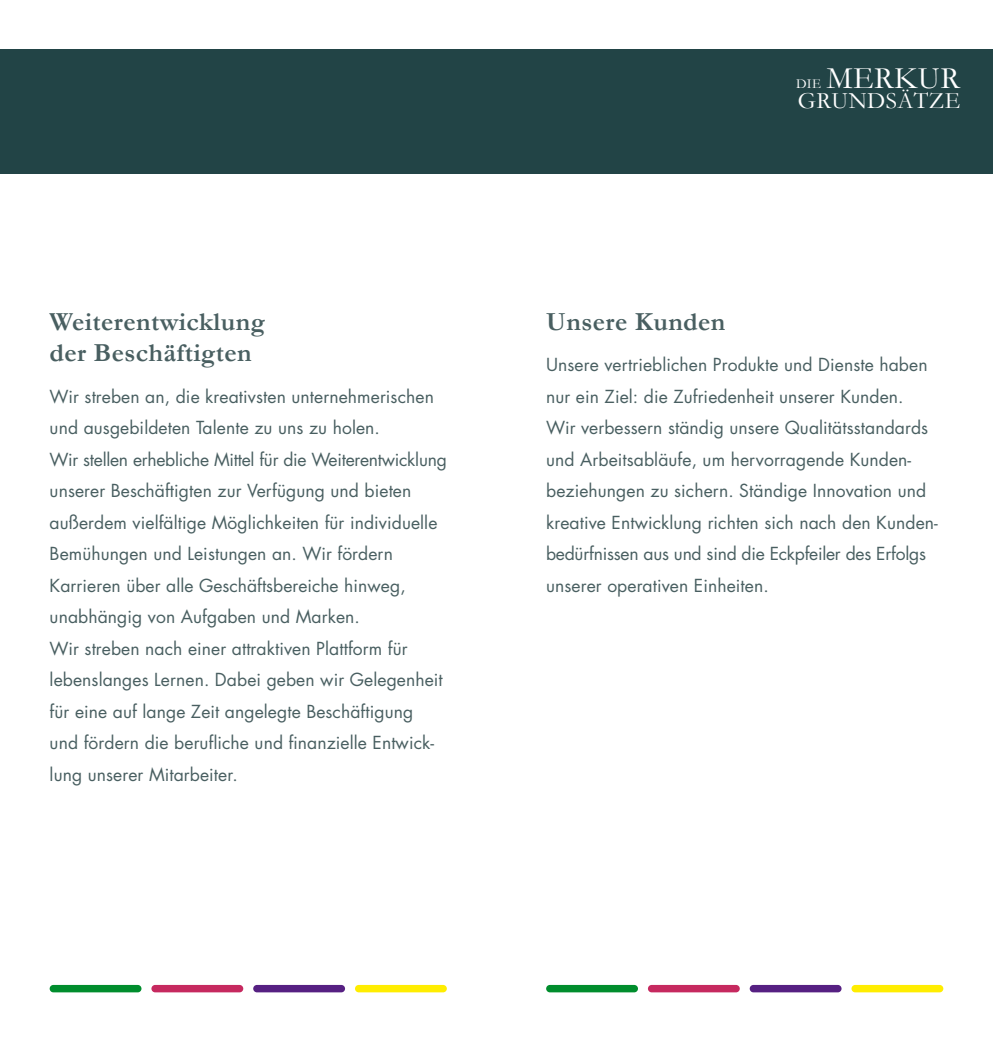
<style>
.page{position:relative;width:993px;height:1042px;background:#fff}
.page>*{position:absolute;margin:0;border:0;box-sizing:border-box;transform-origin:0 0}
.t1{font:31.32px "Garamond";letter-spacing:.015em;color:#fff}
.t2{font:700 26.25px/31.5px "Garamond";letter-spacing:.015em;color:#495f61}
.t3{font:23.62px "Garamond";letter-spacing:.015em;color:#fff}
.t4{font:17.5px/31.5px "Futura";letter-spacing:.005em;color:#495f61}
.t5{font:13.65px "Garamond";color:#fff}
</style>
<div class="page">
<div style="left:0;top:50px;width:992px;height:124px;background:#224446"></div>
<div style="left:50px;top:985px;width:91px;height:7px;background:#008d2d;border-radius:4px"></div>
<div style="left:546px;top:985px;width:91px;height:7px;background:#008d2d;border-radius:4px"></div>
<div style="left:151px;top:985px;width:92px;height:7px;background:#c6295f;border-radius:4px"></div>
<div style="left:647px;top:985px;width:92px;height:7px;background:#c6295f;border-radius:4px"></div>
<div style="left:253px;top:985px;width:92px;height:7px;background:#562082;border-radius:4px"></div>
<div style="left:749px;top:985px;width:92px;height:7px;background:#562082;border-radius:4px"></div>
<div style="left:355px;top:985px;width:91px;height:7px;background:#ffed00;border-radius:4px"></div>
<div style="left:851px;top:985px;width:92px;height:7px;background:#ffed00;border-radius:4px"></div>
<h2 class="t2" style="left:50px;top:305px;width:217px">Weiterentwicklung der Beschäftigten</h2>
<p class="t4" style="left:50px;top:380px;width:398px">Wir streben an, die kreativsten unternehmerischen und ausgebildeten Talente zu uns zu holen.<br>Wir stellen erhebliche Mittel für die Weiterentwicklung unserer Beschäftigten zur Verfügung und bieten außerdem vielfältige Möglichkeiten für individuelle Bemühungen und Leistungen an. Wir fördern Karrieren über alle Geschäftsbereiche hinweg, unabhängig von Aufgaben und Marken.<br>Wir streben nach einer attraktiven Plattform für lebenslanges Lernen. Dabei geben wir Gelegenheit für eine auf lange Zeit angelegte Beschäftigung<br>und fördern die berufliche und finanzielle Entwick&shy;lung unserer Mitarbeiter.</p>
<p class="t5" style="left:795px;top:76px;width:26px">DIE</p>
<h1 class="t1" style="left:826px;top:59px;width:135px">MERKUR</h1>
<h3 class="t3" style="left:797px;top:86px;width:164px">GRUNDSÄTZE</h3>
<h2 class="t2" style="left:546px;top:305px;width:181px">Unsere Kunden</h2>
<p class="t4" style="left:546px;top:349px;width:393px">Unsere vertrieblichen Produkte und Dienste haben nur ein Ziel: die Zufriedenheit unserer Kunden.<br>Wir verbessern ständig unsere Qualitätsstandards und Arbeitsabläufe, um hervorragende Kunden&shy;beziehungen zu sichern. Ständige Innovation und kreative Entwicklung richten sich nach den Kunden&shy;bedürfnissen aus und sind die Eckpfeiler des Erfolgs unserer operativen Einheiten.</p>
</div>
